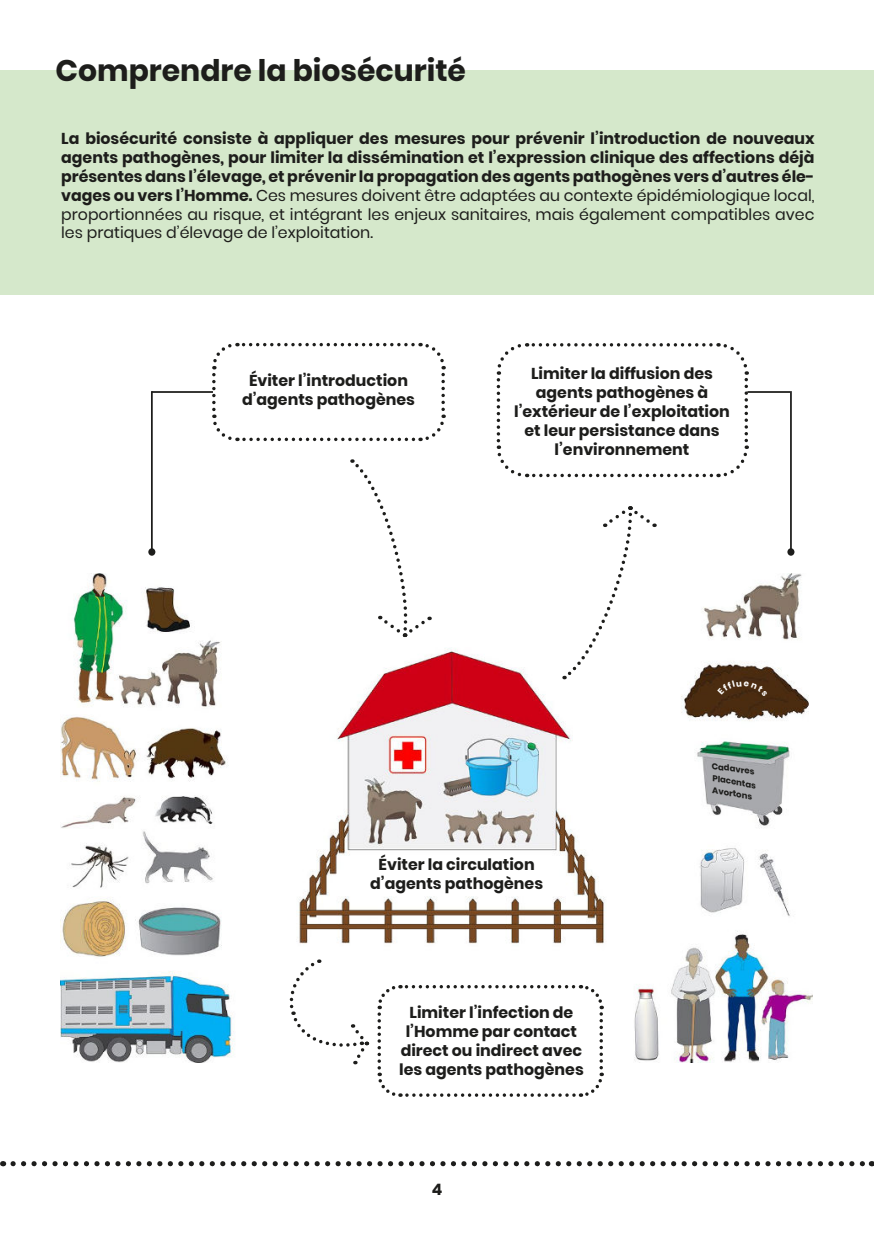
<style>
.page{position:relative;width:874px;height:1241px;background:#fff}
.page>*{position:absolute;margin:0;border:0;box-sizing:border-box;transform-origin:0 0}
.t1{font:700 29.75px "Poppins";color:#1d1d1b}
.t2{font:700 15.75px/18.9px "Poppins";color:#1d1d1b;text-align:center}
.t3{font:700 8.4px "Poppins";color:#1d1d1b}
.s1{font-weight:400}
</style>
<div class="page">
<div style="left:0;top:71px;width:873px;height:224px;background:#d5e8cb"></div>
<img style="left:61px;top:573px;width:750px;height:489px">
<svg style="left:212px;top:342px;width:234px;height:100px"></svg>
<svg style="left:375px;top:982px;width:229px;height:115px"></svg>
<svg style="left:496px;top:343px;width:253px;height:135px"></svg>
<svg style="left:289px;top:959px;width:78px;height:105px"></svg>
<svg style="left:352px;top:459px;width:78px;height:178px"></svg>
<svg style="left:563px;top:506px;width:92px;height:173px"></svg>
<hr style="left:152px;top:391px;width:61px;height:2px;background:#1d1d1b">
<hr style="left:747px;top:391px;width:42px;height:2px;background:#1d1d1b">
<hr style="left:151px;top:391px;width:2px;height:161px;background:#1d1d1b">
<hr style="left:789px;top:391px;width:2px;height:161px;background:#1d1d1b">
<div style="left:148px;top:548px;width:7px;height:7px;background:#1d1d1b;border-radius:50%"></div>
<div style="left:787px;top:548px;width:7px;height:7px;background:#1d1d1b;border-radius:50%"></div>
<svg style="left:13px;top:1161px;width:858px;height:5px"></svg>
<svg style="left:717px;top:680px;width:50px;height:16px"></svg>
<h1 class="t1" style="left:56px;top:52px;width:412px">Comprendre la biosécurité</h1>
<p class="t2" style="left:61px;top:129px;width:754px;text-align:justify">La biosécurité consiste à appliquer des mesures pour prévenir l’introduction de nouveaux agents pathogènes, pour limiter la dissémination et l’expression clinique des affections déjà présentes dans l’élevage, et prévenir la propagation des agents pathogènes vers d’autres éle&shy;vages ou vers l’Homme. <span class="s1">Ces mesures doivent être adaptées au contexte épidémiologique local, proportionnées au risque, et intégrant les enjeux sanitaires, mais également compatibles avec les pratiques d’élevage de l’exploitation.</span></p>
<p class="t2" style="left:242px;top:371px;width:174px">Éviter l’introduction d’agents pathogènes</p>
<p class="t2" style="left:514px;top:364px;width:217px">Limiter la diffusion des agents pathogènes à l’extérieur de l’exploitation et leur persistance dans l’environnement</p>
<p class="t2" style="left:370px;top:855px;width:174px">Éviter la circulation d’agents pathogènes</p>
<p class="t2" style="left:399px;top:1002px;width:186px">Limiter l’infection de l’Homme par contact direct ou indirect avec les agents pathogènes</p>
<p class="t2" style="left:431px;top:1179px;width:12px">4</p>
<p class="t3" style="left:712px;top:760px;width:44px;rotate:7deg">Cadavres</p>
<p class="t3" style="left:713px;top:772px;width:45px;rotate:9deg">Placentas</p>
<p class="t3" style="left:713px;top:785px;width:42px;rotate:8deg">Avortons</p>
</div>
